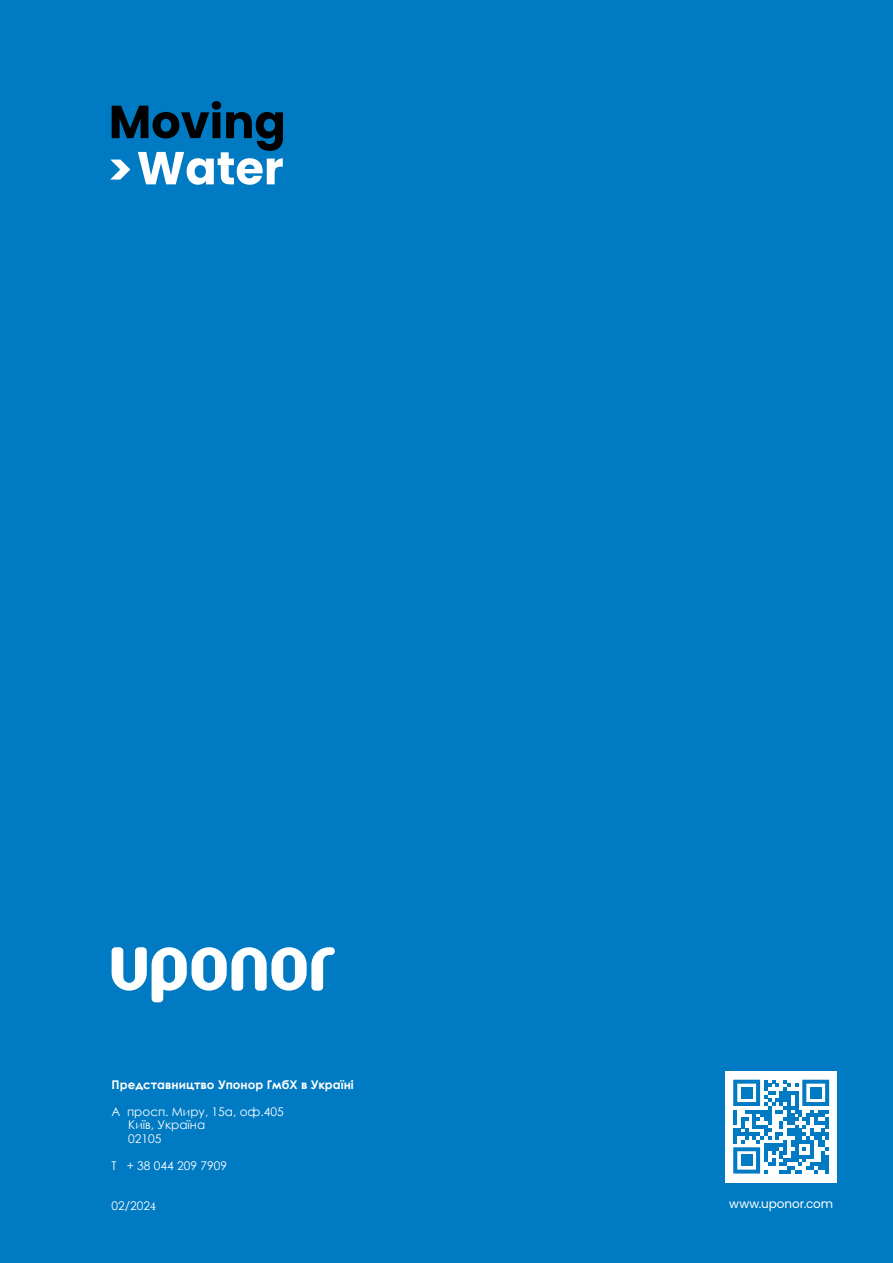
<style>
.page{position:relative;width:893px;height:1263px;background:#007ac2}
.page>*{position:absolute;margin:0;border:0;box-sizing:border-box;transform-origin:0 0}
.t1{font:12px/13.5px "Century Gothic";color:#fff}
.t2{font:700 12px "Century Gothic";color:#fff}
.t3{font:12px "Poppins";letter-spacing:-.005em;color:#fff}
.s1{font-family:"Minion Pro"}
</style>
<div class="page">
<svg style="left:112px;top:947px;width:223px;height:55px"></svg>
<svg style="left:110px;top:101px;width:173px;height:84px"></svg>
<div style="left:725px;top:1071px;width:112px;height:111px;background:#fff"></div>
<svg style="left:733px;top:1080px;width:96px;height:93px"></svg>
<div style="left:741px;top:1087px;width:11px;height:11px;background:#007ac2"></div>
<div style="left:810px;top:1087px;width:11px;height:11px;background:#007ac2"></div>
<div style="left:741px;top:1155px;width:11px;height:11px;background:#007ac2"></div>
<p class="t2" style="left:112px;top:1075px;width:244px">Представництво Упонор ГмбХ в Україні</p>
<p class="t1" style="left:128px;top:1104px;width:157px;text-indent:-17px">А просп. Миру, 15а, оф.405<br>Київ, Україна<br>02105</p>
<p class="t1" style="left:112px;top:1158px;width:117px">T + 38 044 209 7909</p>
<p class="t1" style="left:112px;top:1199px;width:46px">02/202<span class="s1">4</span></p>
<p class="t3" style="left:729px;top:1196px;width:105px">www.uponor.com</p>
</div>
